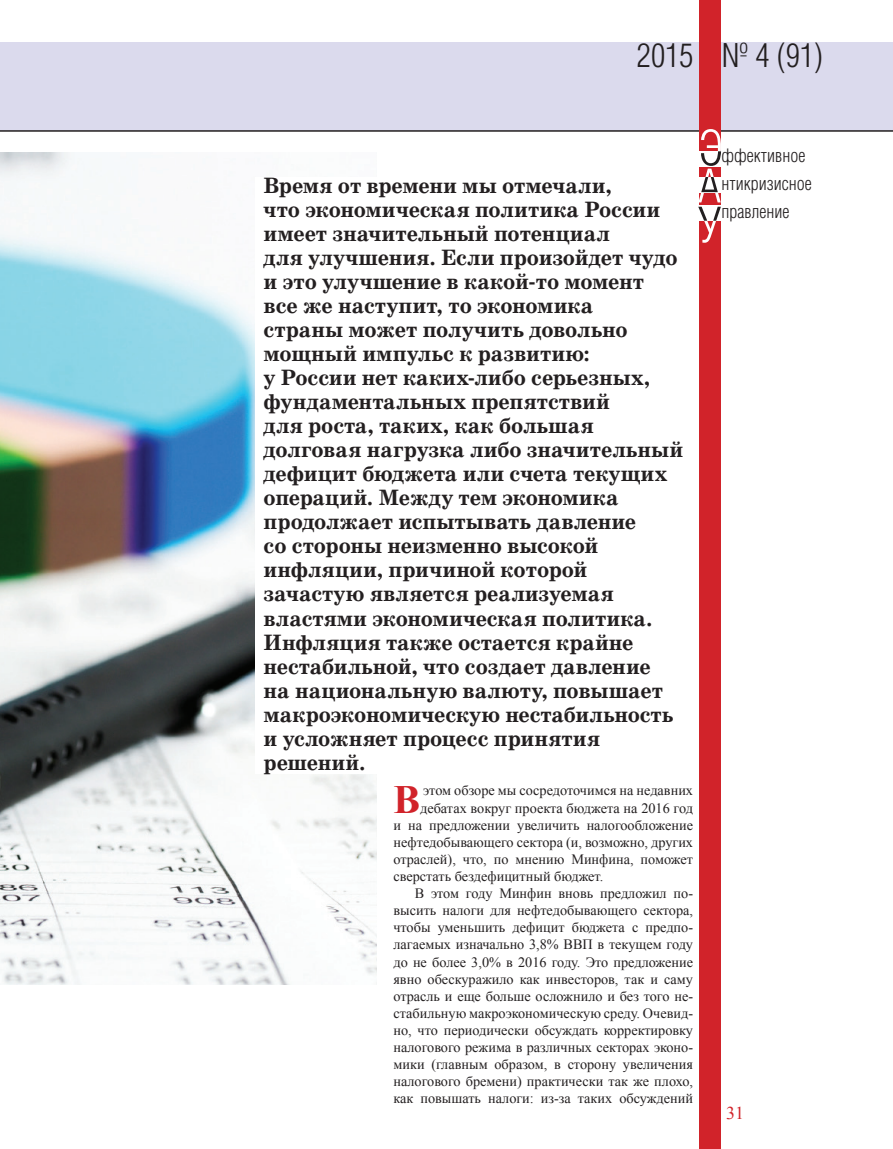
<style>
.page{position:relative;width:893px;height:1149px;background:#fff}
.page>*{position:absolute;margin:0;border:0;box-sizing:border-box;transform-origin:0 0}
.Основной{font:700 40.05px "Times New Roman";color:#d1232a}
.t1{font:31.95px "AG Letterica Cond L";color:#231f20}
.подглавка{font:700 22.5px/24px "School Book C";letter-spacing:-.005em;color:#231f20}
.t2{font:18px "AG Letterica Cond L";color:#231f20}
.t3{font:18px "Times New Roman";color:#d1232a}
.Основной-2{font:14.25px/17.1px "Times New Roman";color:#231f20;text-align:justify}
</style>
<div class="page">
<div style="left:0;top:43px;width:893px;height:88px;background:#dbdaed"></div>
<hr style="left:0;top:130px;width:893px;height:2px;background:#231f20">
<div style="left:699px;top:0;width:22px;height:1148px;background:#d1232a"></div>
<img style="left:0;top:153px;width:376px;height:831px">
<svg style="left:698px;top:129px;width:23px;height:114px"></svg>
<div style="left:255px;top:177px;width:438px;height:596px;background:#fff"></div>
<h2 class="t1" style="left:637px;top:36px;width:187px">2015 № 4 (91)</h2>
<p class="подглавка" style="left:264px;top:174px;width:421px">Время от времени мы отмечали,<br>что экономическая политика России имеет значительный потенциал<br>для улучшения. Если произойдет чудо и это улучшение в какой‑то момент все же наступит, то экономика<br>страны может получить довольно мощный импульс к развитию:<br>у России нет каких‑либо серьезных, фундаментальных препятствий<br>для роста, таких, как большая долговая нагрузка либо значительный дефицит бюджета или счета текущих операций. Между тем экономика продолжает испытывать давление<br>со стороны неизменно высокой инфляции, причиной которой зачастую является реализуемая властями экономическая политика.<br>Инфляция также остается крайне нестабильной, что создает давление<br>на национальную валюту, повышает макроэкономическую нестабильность и усложняет процесс принятия решений.</p>
<p class="Основной" style="left:393px;top:771px;width:28px">В</p>
<p class="Основной-2" style="left:423px;top:781px;width:271px">этом обзоре мы сосредоточимся на недавних</p>
<p class="Основной-2" style="left:420px;top:798px;width:274px">дебатах вокруг проекта бюджета на 2016 год</p>
<p class="Основной-2" style="left:393px;top:815px;width:301px">и на предложении увеличить налогообложение</p>
<p class="Основной-2" style="left:393px;top:833px;width:301px">нефтедобывающего сектора (и, возможно, других</p>
<p class="Основной-2" style="left:393px;top:850px;width:301px">отраслей), что, по мнению Минфина, поможет</p>
<p class="Основной-2" style="left:393px;top:867px;width:211px">сверстать бездефицитный бюджет.</p>
<p class="Основной-2" style="left:393px;top:884px;width:301px;text-indent:21px">В этом году Минфин вновь предложил по&shy;высить налоги для нефтедобывающего сектора, чтобы уменьшить дефицит бюджета с предпо&shy;лагаемых изначально 3,8% ВВП в текущем году до не более 3,0% в 2016 году. Это предложение явно обескуражило как инвесторов, так и саму отрасль и еще больше осложнило и без того не&shy;стабильную макроэкономическую среду. Очевид&shy;но, что периодически обсуждать корректировку налогового режима в различных секторах эконо&shy;мики (главным образом, в сторону увеличения налогового бремени) практически так же плохо, как повышать налоги: из‑за таких обсуждений</p>
<p class="t2" style="left:721px;top:145px;width:85px">ффективное</p>
<p class="t2" style="left:721px;top:173px;width:92px">нтикризисное</p>
<p class="t2" style="left:721px;top:201px;width:69px">правление</p>
<p class="t3" style="left:726px;top:1100px;width:19px">31</p>
</div>
